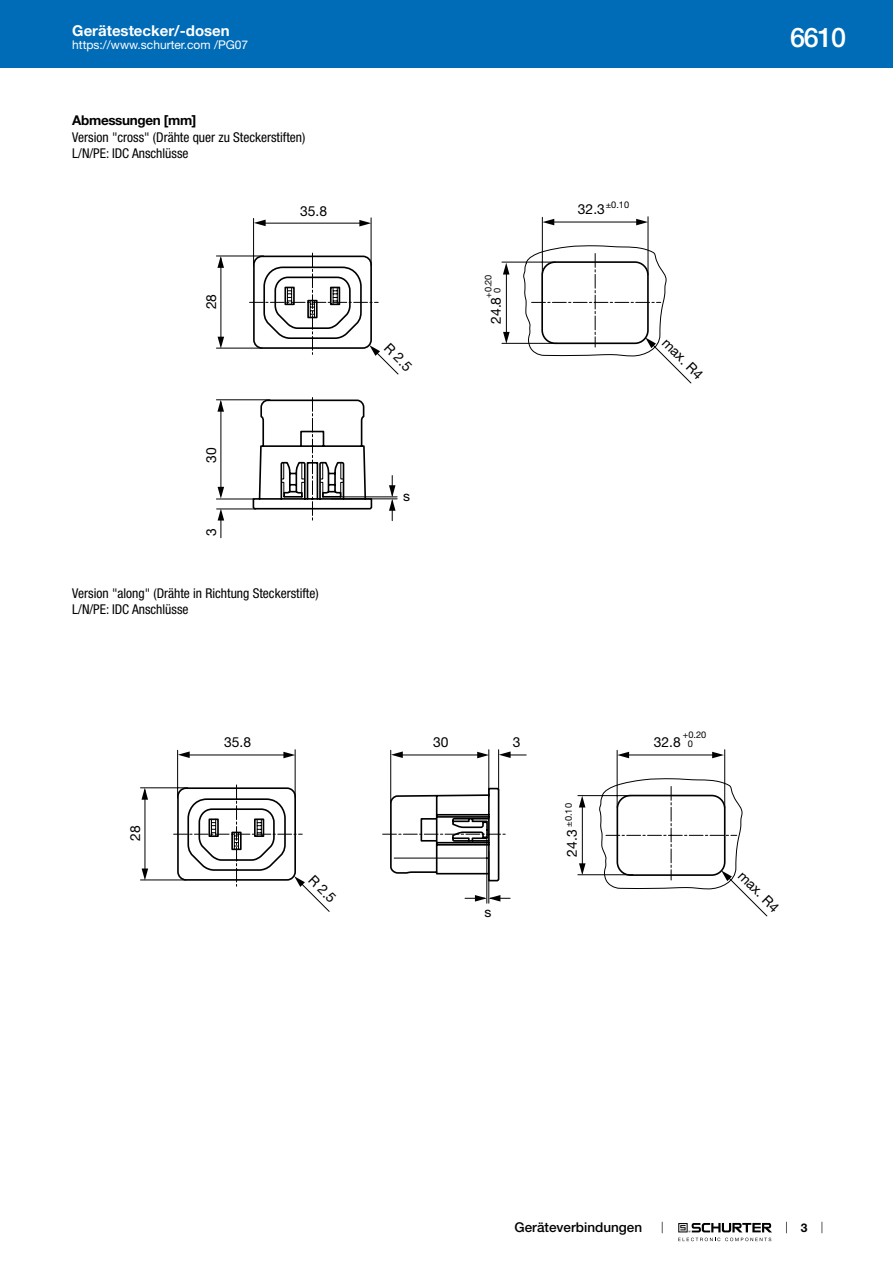
<style>
.page{position:relative;width:893px;height:1263px;background:#fff}
.page>*{position:absolute;margin:0;border:0;box-sizing:border-box;transform-origin:0 0}
.t1{font:500 27px "Helvetica Neue LT";color:#fff}
.t2{font:700 15px "Helvetica Neue LT";color:#fff}
.t3{font:13.8px "Helvetica Neue LT";color:#000}
.t4{font:condensed 13.5px/15.8px "Helvetica Neue LT";color:#000}
.t5{font:500 13.5px "Helvetica Neue LT";color:#000}
.t6{font:700 13.5px "Helvetica Neue LT";letter-spacing:-.025em;color:#000}
.t7{font:12px "Helvetica Neue LT";color:#fff}
.t8{font:700 12px "Helvetica Neue LT";color:#000}
.t9{font:9.3px/9.3px "Helvetica Neue LT";color:#000}
.s1{font-size:13.8px}
</style>
<div class="page">
<svg style="left:678px;top:1223px;width:94px;height:18px"></svg>
<div style="left:0;top:0;width:893px;height:68px;background:#006bb6"></div>
<svg style="left:252px;top:399px;width:146px;height:111px"></svg>
<hr style="left:221px;top:258px;width:1px;height:82px;background:#000">
<hr style="left:216px;top:348px;width:46px;height:1px;background:#000">
<hr style="left:216px;top:256px;width:48px;height:1px;background:#000">
<hr style="left:221px;top:402px;width:1px;height:93px;background:#000">
<hr style="left:216px;top:499px;width:37px;height:1px;background:#000">
<hr style="left:217px;top:509px;width:39px;height:1px;background:#000">
<hr style="left:216px;top:399px;width:54px;height:1px;background:#000">
<hr style="left:262px;top:223px;width:102px;height:1px;background:#000">
<hr style="left:253px;top:218px;width:1px;height:48px;background:#000">
<svg style="left:281px;top:216px;width:411px;height:281px"></svg>
<svg style="left:217px;top:256px;width:7px;height:12px"></svg>
<svg style="left:218px;top:337px;width:6px;height:11px"></svg>
<svg style="left:217px;top:400px;width:7px;height:12px"></svg>
<svg style="left:218px;top:509px;width:6px;height:29px"></svg>
<svg style="left:218px;top:487px;width:6px;height:12px"></svg>
<svg style="left:503px;top:263px;width:6px;height:12px"></svg>
<svg style="left:503px;top:332px;width:7px;height:12px"></svg>
<svg style="left:359px;top:220px;width:12px;height:6px"></svg>
<svg style="left:254px;top:220px;width:12px;height:6px"></svg>
<svg style="left:636px;top:219px;width:12px;height:6px"></svg>
<svg style="left:542px;top:219px;width:12px;height:6px"></svg>
<svg style="left:250px;top:253px;width:130px;height:103px"></svg>
<svg style="left:522px;top:245px;width:145px;height:111px"></svg>
<hr style="left:340px;top:497px;width:57px;height:1px;background:#000">
<hr style="left:331px;top:499px;width:66px;height:1px;background:#000">
<svg style="left:389px;top:475px;width:7px;height:46px"></svg>
<hr style="left:145px;top:790px;width:1px;height:81px;background:#000">
<hr style="left:140px;top:880px;width:46px;height:1px;background:#000">
<hr style="left:140px;top:787px;width:48px;height:1px;background:#000">
<hr style="left:186px;top:755px;width:102px;height:1px;background:#000">
<hr style="left:177px;top:750px;width:1px;height:48px;background:#000">
<hr style="left:295px;top:750px;width:1px;height:47px;background:#000">
<svg style="left:304px;top:749px;width:464px;height:168px"></svg>
<svg style="left:142px;top:788px;width:6px;height:12px"></svg>
<svg style="left:142px;top:868px;width:6px;height:12px"></svg>
<svg style="left:283px;top:752px;width:12px;height:6px"></svg>
<svg style="left:178px;top:751px;width:12px;height:7px"></svg>
<svg style="left:477px;top:752px;width:12px;height:6px"></svg>
<svg style="left:391px;top:751px;width:12px;height:7px"></svg>
<svg style="left:499px;top:751px;width:12px;height:7px"></svg>
<svg style="left:475px;top:895px;width:25px;height:6px"></svg>
<svg style="left:712px;top:752px;width:12px;height:6px"></svg>
<svg style="left:617px;top:752px;width:12px;height:6px"></svg>
<svg style="left:174px;top:785px;width:131px;height:102px"></svg>
<svg style="left:383px;top:778px;width:360px;height:111px"></svg>
<div style="left:420px;top:818px;width:17px;height:23px;border:2px solid #000"></div>
<p class="t2" style="left:72px;top:21px;width:159px">Gerätestecker/-dosen</p>
<p class="t7" style="left:72px;top:38px;width:178px">https://www.schurter.com /PG07</p>
<p class="t6" style="left:72px;top:112px;width:126px">Abmessungen [mm]</p>
<p class="t4" style="left:72px;top:130px;width:235px">Version "cross" (Drähte quer zu Steckerstiften)<br>L/N/PE: IDC Anschlüsse</p>
<p class="t3" style="left:203px;top:309px;width:17px;rotate:-90deg">28</p>
<p class="t3" style="left:203px;top:463px;width:17px;rotate:-90deg">30</p>
<p class="t3" style="left:203px;top:536px;width:9px;rotate:-90deg">3</p>
<p class="t9" style="left:606px;top:200px;width:25px">±0.10</p>
<p class="t3" style="left:300px;top:202px;width:28px">35.8</p>
<p class="t3" style="left:578px;top:201px;width:28px">32.3</p>
<p class="t9" style="left:483px;top:293px;width:20px;text-indent:-5px;rotate:-90deg">+0.20<br>0</p>
<p class="t3" style="left:488px;top:324px;width:28px;rotate:-90deg">24.8</p>
<p class="t3" style="left:393px;top:340px;width:34px;rotate:45deg">R 2.5</p>
<p class="t3" style="left:670px;top:335px;width:53px;rotate:45deg">max. R4</p>
<p class="t3" style="left:403px;top:487px;width:8px">s</p>
<p class="t4" style="left:72px;top:586px;width:248px">Version "along" (Drähte in Richtung Steckerstifte)<br>L/N/PE: IDC Anschlüsse</p>
<h1 class="t1" style="left:790px;top:21px;width:57px">6610</h1>
<p class="t3" style="left:127px;top:841px;width:17px;rotate:-90deg">28</p>
<p class="t3" style="left:224px;top:734px;width:28px">35.8</p>
<p class="t3" style="left:433px;top:734px;width:17px">30</p>
<p class="t3" style="left:513px;top:734px;width:9px">3</p>
<p class="t3" style="left:654px;top:734px;width:28px">32.8</p>
<p class="t9" style="left:688px;top:730px;width:20px;text-indent:-5px">+0.20<br>0</p>
<p class="t9" style="left:564px;top:857px;width:55px;rotate:-90deg"><span class="s1">24.3</span> ±0.10</p>
<p class="t3" style="left:317px;top:871px;width:34px;rotate:45deg">R 2.5</p>
<p class="t3" style="left:746px;top:867px;width:53px;rotate:45deg">max. R4</p>
<p class="t3" style="left:484px;top:903px;width:8px">s</p>
<p class="t5" style="left:515px;top:1219px;width:129px">Geräteverbindungen</p>
<p class="t8" style="left:801px;top:1220px;width:8px">3</p>
</div>
